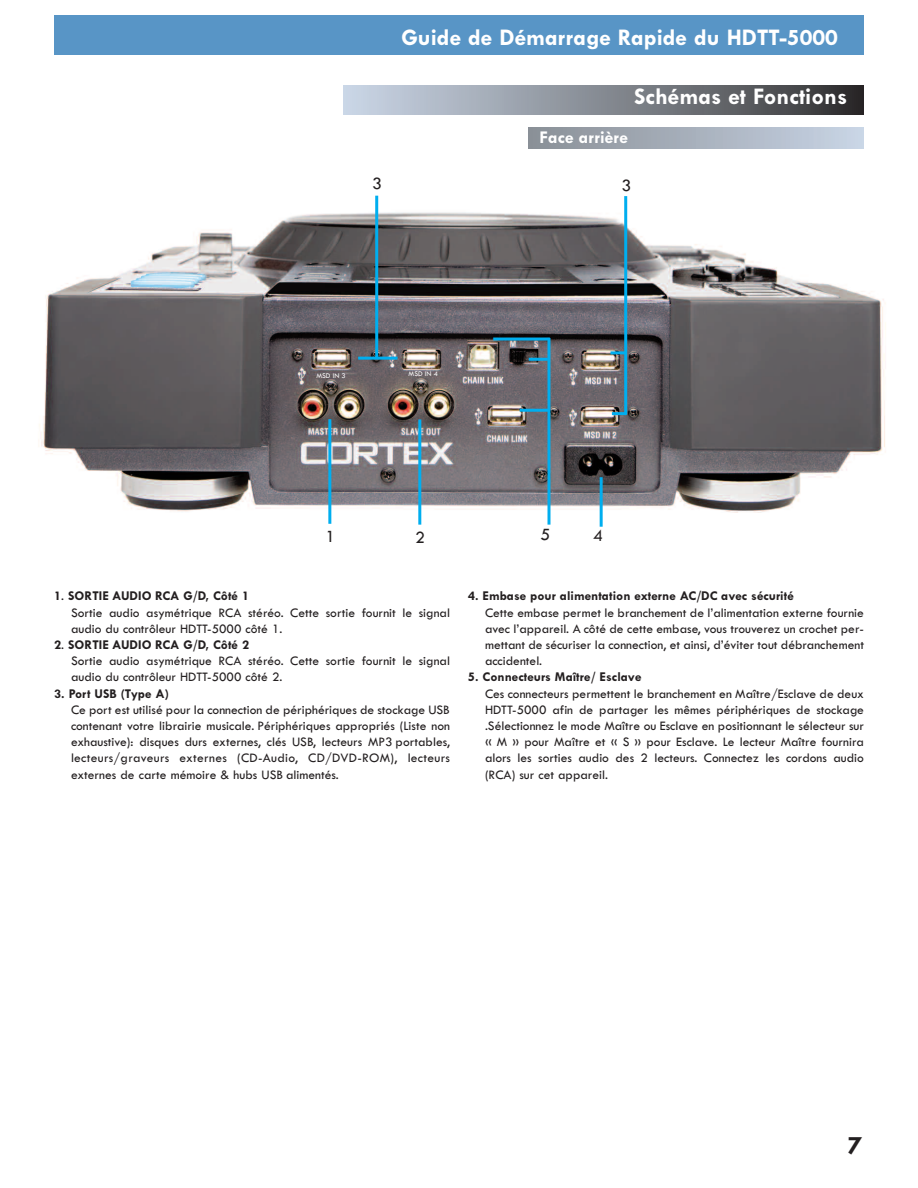
<style>
.page{position:relative;width:918px;height:1188px;background:#fff}
.page>*{position:absolute;margin:0;border:0;box-sizing:border-box;transform-origin:0 0}
.t1{font:700 27px "Tw Cen";color:#231f20}
.t2{font:700 24px "Tw Cen";color:#fff}
.t3{font:700 18px "Tw Cen";color:#fff}
.t4{font:18px "Tw Cen";color:#231f20}
.t5{font:13.5px/16.2px "Tw Cen";color:#231f20;text-align:justify}
.t6{font:700 13.5px "Tw Cen";color:#231f20}
.t7{font:7.5px "Tw Cen";color:#fff}
.s1{font-weight:700}
</style>
<div class="page">
<img style="left:38px;top:206px;width:848px;height:306px">
<div style="left:343px;top:86px;width:521px;height:29px;background:linear-gradient(to right,#d0dcec,#333232)"></div>
<div style="left:54px;top:15px;width:810px;height:40px;background:#5895c6"></div>
<div style="left:528px;top:128px;width:336px;height:21px;background:linear-gradient(to right,#898f96,#c8d4e5)"></div>
<hr style="left:328px;top:419px;width:3px;height:105px;background:#00aeef">
<hr style="left:624px;top:196px;width:3px;height:219px;background:#00aeef">
<hr style="left:600px;top:477px;width:3px;height:50px;background:#00aeef">
<hr style="left:418px;top:419px;width:3px;height:106px;background:#00aeef">
<hr style="left:611px;top:351px;width:14px;height:3px;background:#00aeef">
<hr style="left:612px;top:412px;width:15px;height:3px;background:#00aeef">
<hr style="left:375px;top:196px;width:3px;height:162px;background:#00aeef">
<hr style="left:358px;top:357px;width:40px;height:3px;background:#00aeef">
<hr style="left:548px;top:338px;width:3px;height:187px;background:#00aeef">
<hr style="left:493px;top:338px;width:57px;height:3px;background:#00aeef">
<hr style="left:520px;top:409px;width:29px;height:3px;background:#00aeef">
<hr style="left:529px;top:358px;width:19px;height:3px;background:#00aeef">
<h2 class="t2" style="left:401px;top:23px;width:438px">Guide de Démarrage Rapide du HDTT-5000</h2>
<h2 class="t2" style="left:634px;top:82px;width:215px">Schémas et Fonctions</h2>
<h3 class="t4" style="left:372px;top:172px;width:11px">3</h3>
<p class="t7" style="left:316px;top:371px;width:31px">MSD IN 3</p>
<p class="t7" style="left:409px;top:369px;width:31px">MSD IN 4</p>
<h3 class="t3" style="left:540px;top:126px;width:90px">Face arrière</h3>
<h3 class="t4" style="left:621px;top:174px;width:11px">3</h3>
<h3 class="t4" style="left:326px;top:525px;width:11px">1</h3>
<h3 class="t4" style="left:415px;top:526px;width:11px">2</h3>
<h3 class="t4" style="left:540px;top:524px;width:11px">5</h3>
<h3 class="t4" style="left:593px;top:524px;width:11px">4</h3>
<p class="t5" style="left:71px;top:588px;width:380px;text-align:left;text-indent:-17px"><span class="s1">1</span>. <span class="s1">SORTIE AUDIO RCA G/D, Côté 1<br></span>Sortie audio asymétrique RCA stéréo. Cette sortie fournit le signal audio du contrôleur HDTT-5000 côté 1.</p>
<p class="t5" style="left:71px;top:636px;width:380px;text-align:left;text-indent:-17px"><span class="s1">2</span>. <span class="s1">SORTIE AUDIO RCA G/D, Côté 2<br></span>Sortie audio asymétrique RCA stéréo. Cette sortie fournit le signal audio du contrôleur HDTT-5000 côté 2.</p>
<p class="t6" style="left:54px;top:685px;width:117px">3. Port USB (Type A)</p>
<p class="t5" style="left:71px;top:701px;width:380px">Ce port est utilisé pour la connection de périphériques de stockage USB contenant votre librairie musicale. Périphériques appropriés (Liste non exhaustive): disques durs externes, clés USB, lecteurs MP3 portables, lecteurs/graveurs externes (CD-Audio, CD/DVD-ROM), lecteurs externes de carte mémoire &amp; hubs USB alimentés.</p>
<p class="t6" style="left:468px;top:588px;width:327px">4. Embase pour alimentation externe AC/DC avec sécurité</p>
<p class="t5" style="left:485px;top:604px;width:381px">Cette embase permet le branchement de l’alimentation externe fournie avec l’appareil. A côté de cette embase, vous trouverez un crochet per&shy;mettant de sécuriser la connection, et ainsi, d’éviter tout débranchement accidentel.</p>
<p class="t6" style="left:468px;top:669px;width:175px">5. Connecteurs Maître/ Esclave</p>
<p class="t5" style="left:485px;top:685px;width:380px">Ces connecteurs permettent le branchement en Maître/Esclave de deux HDTT-5000 afin de partager les mêmes périphériques de stockage .Sélectionnez le mode Maître ou Esclave en positionnant le sélecteur sur « M » pour Maître et « S » pour Esclave. Le lecteur Maître fournira alors les sorties audio des 2 lecteurs. Connectez les cordons audio (RCA) sur cet appareil.</p>
<h1 class="t1" style="left:848px;top:1129px;width:16px">7</h1>
</div>
